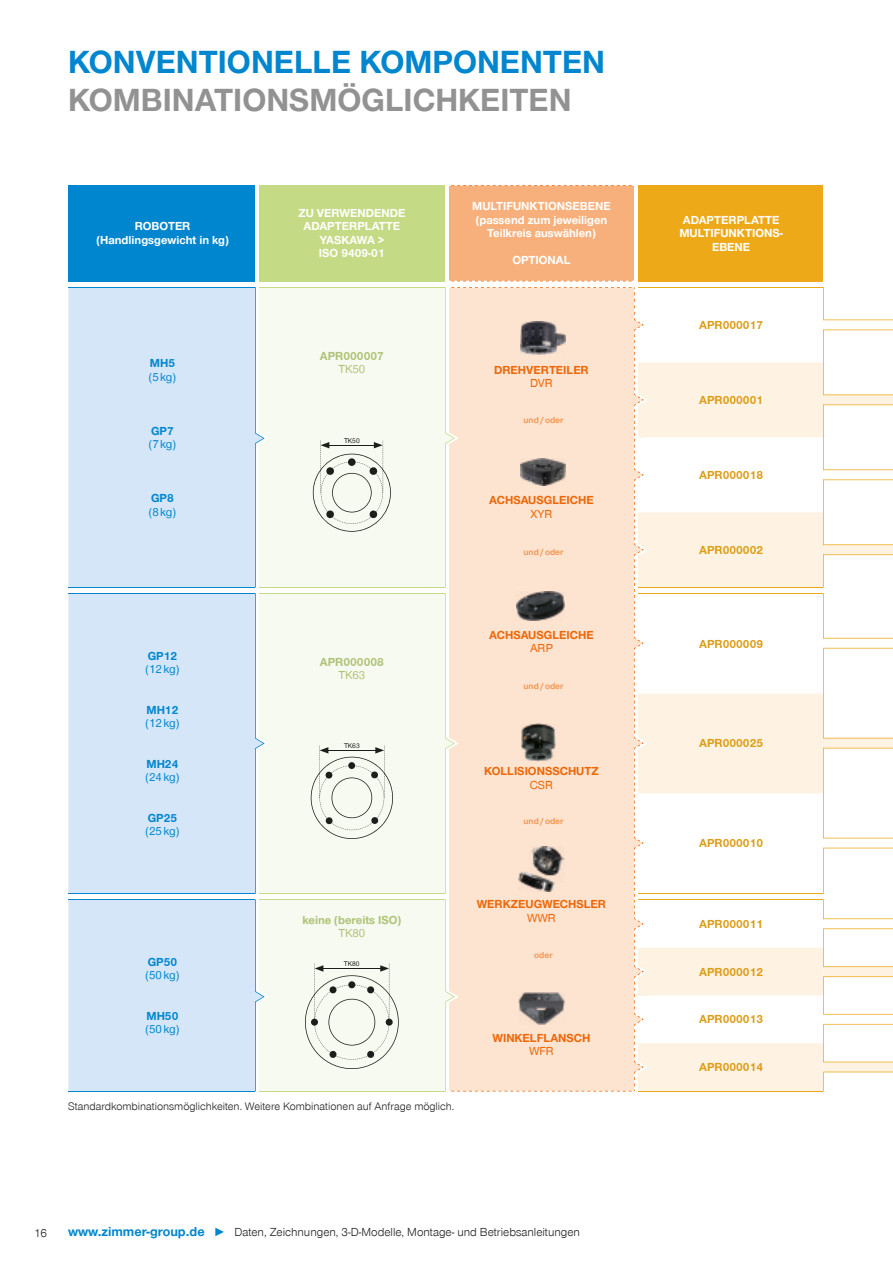
<style>
.page{position:relative;width:893px;height:1263px;background:#fff}
.page>*{position:absolute;margin:0;border:0;box-sizing:border-box;transform-origin:0 0}
.t1{font:700 33px "Zimmer Group Sans Global";color:#0086ce}
.t2{font:700 33px "Zimmer Group Sans Global";color:#939292}
.t3{font:700 12px/13.5px "Zimmer Group Sans Global";color:#fff;text-align:center}
.t4{font:700 12px "Zimmer Group Sans Global";color:#dc9d17}
.t5{font:700 12px "Zimmer Group Sans Global";color:#ec6708}
.t6{font:300 12px "Zimmer Group Sans Global";color:#1d1d1b}
.t7{font:12px "Zimmer Group Sans Global";letter-spacing:-.025em;color:#0086ce}
.t8{font:700 12px "Zimmer Group Sans Global";color:#b0c277}
.t9{font:700 12px "Zimmer Group Sans Global";color:#0086ce}
.t10{font:12px "Zimmer Group Sans Global";color:#ec6708}
.t11{font:12px "Zimmer Group Sans Global";color:#b0c277}
.t12{font:300 11.25px "Zimmer Group Sans Global";color:#1d1d1b}
.t13{font:700 9px "Zimmer Group Sans Global";color:#f49956}
.t14{font:7.05px "Zimmer Group Sans Global";color:#1d1d1b}
.s1{font-weight:700;font-size:13.5px;color:#0086ce}
.s2{color:#0086ce}
</style>
<div class="page">
<div style="left:636px;top:185px;width:190px;height:96px;background:#eea919"></div>
<svg style="left:650px;top:362px;width:172px;height:729px"></svg>
<hr style="left:636px;top:281px;width:190px;height:1px;background:#eea919">
<hr style="left:636px;top:587px;width:190px;height:1px;background:#eea919">
<hr style="left:636px;top:593px;width:190px;height:1px;background:#eea919">
<hr style="left:636px;top:893px;width:190px;height:1px;background:#eea919">
<hr style="left:636px;top:899px;width:190px;height:1px;background:#eea919">
<hr style="left:636px;top:1091px;width:190px;height:1px;background:#eea919">
<hr style="left:636px;top:287px;width:190px;height:1px;background:#eea919">
<div style="left:257px;top:185px;width:189px;height:96px;background:#c5da84"></div>
<div style="left:269px;top:288px;width:163px;height:803px;background:#f7faf0"></div>
<hr style="left:257px;top:281px;width:190px;height:1px;background:#c5da84">
<hr style="left:257px;top:287px;width:190px;height:1px;background:#c5da84">
<hr style="left:257px;top:593px;width:190px;height:1px;background:#c5da84">
<hr style="left:257px;top:899px;width:190px;height:1px;background:#c5da84">
<hr style="left:257px;top:587px;width:190px;height:1px;background:#c5da84">
<hr style="left:257px;top:893px;width:190px;height:1px;background:#c5da84">
<hr style="left:257px;top:1091px;width:190px;height:1px;background:#c5da84">
<svg style="left:313px;top:440px;width:78px;height:92px"></svg>
<svg style="left:311px;top:746px;width:82px;height:93px"></svg>
<svg style="left:305px;top:963px;width:94px;height:106px"></svg>
<div style="left:68px;top:185px;width:189px;height:96px;background:#0086ce"></div>
<div style="left:68px;top:288px;width:174px;height:803px;background:#d4e6f8"></div>
<hr style="left:68px;top:287px;width:78px;height:1px;background:#0086ce">
<hr style="left:146px;top:287px;width:111px;height:1px;background:#0086ce">
<hr style="left:68px;top:587px;width:78px;height:1px;background:#0086ce">
<hr style="left:146px;top:587px;width:111px;height:1px;background:#0086ce">
<hr style="left:68px;top:593px;width:78px;height:1px;background:#0086ce">
<hr style="left:146px;top:593px;width:111px;height:1px;background:#0086ce">
<hr style="left:68px;top:893px;width:78px;height:1px;background:#0086ce">
<hr style="left:146px;top:893px;width:111px;height:1px;background:#0086ce">
<hr style="left:68px;top:899px;width:78px;height:1px;background:#0086ce">
<hr style="left:146px;top:899px;width:111px;height:1px;background:#0086ce">
<hr style="left:68px;top:1091px;width:78px;height:1px;background:#0086ce">
<hr style="left:146px;top:1091px;width:111px;height:1px;background:#0086ce">
<hr style="left:68px;top:281px;width:78px;height:1px;background:#0086ce">
<hr style="left:146px;top:281px;width:111px;height:1px;background:#0086ce">
<hr style="left:255px;top:183px;width:3px;height:917px;background:#fff">
<hr style="left:823px;top:183px;width:3px;height:918px;background:#fff">
<svg style="left:242px;top:287px;width:27px;height:804px"></svg>
<svg style="left:432px;top:185px;width:218px;height:907px;background:#f5dcc6"></svg>
<svg style="left:822px;top:287px;width:71px;height:804px"></svg>
<h1 class="t1" style="left:68px;top:42px;width:539px">KONVENTIONELLE KOMPONENTEN</h1>
<h1 class="t2" style="left:68px;top:80px;width:505px">KOMBINATIONSMÖGLICHKEITEN</h1>
<p class="t3" style="left:96px;top:220px;width:134px">ROBOTER (Handlingsgewicht in kg)</p>
<p class="t3" style="left:298px;top:206px;width:108px">ZU VERWENDENDE<br>ADAPTERPLATTE<br>YASKAWA &gt;<br>ISO 9409-01</p>
<p class="t3" style="left:472px;top:199px;width:140px">MULTIFUNKTIONSEBENE (passend zum jeweiligen<br>Teilkreis auswählen)</p>
<p class="t3" style="left:512px;top:253px;width:60px">OPTIONAL</p>
<p class="t9" style="left:150px;top:356px;width:27px">MH5</p>
<p class="t7" style="left:149px;top:369px;width:29px">(5 kg)</p>
<p class="t9" style="left:151px;top:423px;width:24px">GP7</p>
<p class="t7" style="left:149px;top:437px;width:29px">(7 kg)</p>
<p class="t9" style="left:151px;top:491px;width:24px">GP8</p>
<p class="t7" style="left:149px;top:504px;width:29px">(8 kg)</p>
<p class="t8" style="left:320px;top:349px;width:65px">APR000007</p>
<p class="t11" style="left:338px;top:362px;width:29px">TK50</p>
<p class="t14" style="left:344px;top:436px;width:17px">TK50</p>
<p class="t5" style="left:494px;top:362px;width:96px">DREHVERTEILER</p>
<p class="t10" style="left:530px;top:376px;width:24px">DVR</p>
<p class="t13" style="left:523px;top:415px;width:42px">und / oder</p>
<p class="t5" style="left:489px;top:493px;width:106px">ACHSAUSGLEICHE</p>
<p class="t10" style="left:530px;top:507px;width:23px">XYR</p>
<p class="t13" style="left:523px;top:546px;width:42px">und / oder</p>
<p class="t9" style="left:148px;top:649px;width:31px">GP12</p>
<p class="t7" style="left:146px;top:662px;width:35px">(12 kg)</p>
<p class="t9" style="left:146px;top:703px;width:33px">MH12</p>
<p class="t7" style="left:146px;top:716px;width:35px">(12 kg)</p>
<p class="t9" style="left:146px;top:757px;width:33px">MH24</p>
<p class="t7" style="left:146px;top:770px;width:35px">(24 kg)</p>
<p class="t9" style="left:148px;top:811px;width:31px">GP25</p>
<p class="t7" style="left:146px;top:824px;width:35px">(25 kg)</p>
<p class="t8" style="left:320px;top:655px;width:65px">APR000008</p>
<p class="t11" style="left:338px;top:668px;width:29px">TK63</p>
<p class="t14" style="left:344px;top:742px;width:17px">TK63</p>
<p class="t5" style="left:489px;top:628px;width:106px">ACHSAUSGLEICHE</p>
<p class="t10" style="left:530px;top:641px;width:24px">ARP</p>
<p class="t13" style="left:523px;top:681px;width:42px">und / oder</p>
<p class="t5" style="left:484px;top:764px;width:116px">KOLLISIONSSCHUTZ</p>
<p class="t10" style="left:530px;top:777px;width:25px">CSR</p>
<p class="t13" style="left:523px;top:815px;width:42px">und / oder</p>
<p class="t9" style="left:148px;top:954px;width:31px">GP50</p>
<p class="t7" style="left:146px;top:968px;width:35px">(50 kg)</p>
<p class="t9" style="left:146px;top:1008px;width:33px">MH50</p>
<p class="t7" style="left:146px;top:1022px;width:35px">(50 kg)</p>
<p class="t8" style="left:302px;top:913px;width:100px">keine (bereits ISO)</p>
<p class="t11" style="left:338px;top:926px;width:29px">TK80</p>
<p class="t14" style="left:344px;top:959px;width:17px">TK80</p>
<p class="t12" style="left:68px;top:1100px;width:388px">Standardkombinationsmöglichkeiten. Weitere Kombinationen auf Anfrage möglich.</p>
<p class="t5" style="left:477px;top:897px;width:131px">WERKZEUGWECHSLER</p>
<p class="t10" style="left:527px;top:910px;width:30px">WWR</p>
<p class="t13" style="left:534px;top:950px;width:20px">oder</p>
<p class="t5" style="left:492px;top:1030px;width:100px">WINKELFLANSCH</p>
<p class="t10" style="left:529px;top:1044px;width:26px">WFR</p>
<p class="t6" style="left:34px;top:1226px;width:15px">16</p>
<p class="t6" style="left:68px;top:1225px;width:513px"><span class="s1">www.zimmer-group.de</span> <span class="s2">►</span> Daten, Zeichnungen, 3-D-Modelle, Montage- und Betriebsanleitungen</p>
<p class="t3" style="left:679px;top:213px;width:105px">ADAPTERPLATTE<br>MULTIFUNKTIONS-<br>EBENE</p>
<p class="t4" style="left:699px;top:318px;width:65px">APR000017</p>
<p class="t4" style="left:699px;top:393px;width:65px">APR000001</p>
<p class="t4" style="left:699px;top:468px;width:65px">APR000018</p>
<p class="t4" style="left:699px;top:542px;width:65px">APR000002</p>
<p class="t4" style="left:699px;top:637px;width:65px">APR000009</p>
<p class="t4" style="left:699px;top:736px;width:65px">APR000025</p>
<p class="t4" style="left:699px;top:836px;width:65px">APR000010</p>
<p class="t4" style="left:699px;top:917px;width:65px">APR000011</p>
<p class="t4" style="left:699px;top:964px;width:65px">APR000012</p>
<p class="t4" style="left:699px;top:1012px;width:65px">APR000013</p>
<p class="t4" style="left:699px;top:1060px;width:65px">APR000014</p>
</div>
